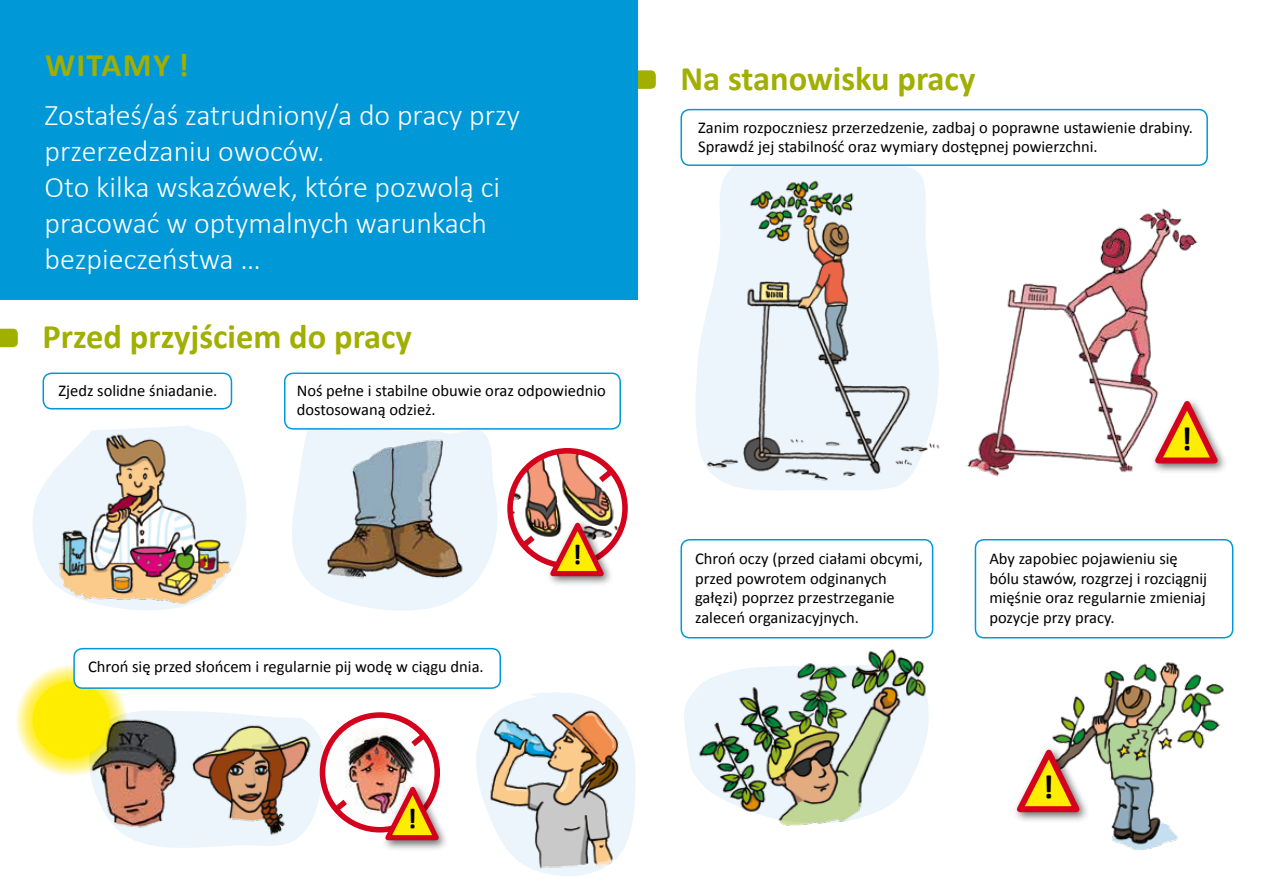
<style>
.page{position:relative;width:1276px;height:893px;background:#fff}
.page>*{position:absolute;margin:0;border:0;box-sizing:border-box;transform-origin:0 0}
.t1{font:700 34.5px "Calibri";color:#a0af00}
.t2{font:700 33.6px "Calibri";color:#000}
.t3{font:700 33px "Calibri";letter-spacing:.04em;color:#a0af00}
.t4{font:300 30px/36px "Calibri";color:#fff}
.t5{font:700 28.8px "Calibri";color:#000}
.t6{font:700 28.65px "Calibri";color:#000}
.t7{font:16.5px/19.8px "Calibri";color:#000}
</style>
<div class="page">
<img style="left:1052px;top:662px;width:172px;height:188px">
<svg style="left:476px;top:692px;width:160px;height:142px"></svg>
<svg style="left:695px;top:166px;width:227px;height:296px;fill:#ecf5fb"></svg>
<img style="left:704px;top:177px;width:236px;height:313px">
<img style="left:967px;top:208px;width:231px;height:269px">
<div style="left:1150px;top:396px;width:78px;height:79px;background:#000;opacity:.6"></div>
<svg style="left:1150px;top:390px;width:74px;height:79px"></svg>
<div style="left:1012px;top:745px;width:78px;height:78px;background:#000;opacity:.6"></div>
<svg style="left:1012px;top:739px;width:74px;height:78px"></svg>
<svg style="left:13px;top:662px;width:116px;height:116px"></svg>
<div style="left:33px;top:681px;width:76px;height:77px;background:#ffed00;border-radius:50%"></div>
<div style="left:0;top:0;width:638px;height:300px;background:#0098d7"></div>
<svg style="left:638px;top:70px;width:18px;height:19px"></svg>
<svg style="left:0;top:329px;width:18px;height:18px"></svg>
<svg style="left:32px;top:426px;width:214px;height:184px"></svg>
<img style="left:52px;top:428px;width:183px;height:178px">
<div style="left:43px;top:372px;width:189px;height:37px;border:2px solid #0098d7;border-radius:9px"></div>
<img style="left:510px;top:450px;width:118px;height:97px">
<div style="left:507px;top:448px;width:121px;height:120px;border:6px solid #d4021d;border-radius:50%"></div>
<svg style="left:593px;top:464px;width:26px;height:24px"></svg>
<div style="left:545px;top:518px;width:69px;height:69px;background:#000;opacity:.6"></div>
<svg style="left:515px;top:514px;width:94px;height:66px"></svg>
<svg style="left:292px;top:430px;width:206px;height:181px"></svg>
<img style="left:315px;top:430px;width:154px;height:158px">
<div style="left:284px;top:372px;width:337px;height:58px;border:2px solid #0098d7;border-radius:9px"></div>
<img style="left:85px;top:754px;width:3px;height:22px">
<img style="left:353px;top:728px;width:62px;height:95px">
<div style="left:320px;top:712px;width:120px;height:120px;border:6px solid #d4021d;border-radius:50%"></div>
<svg style="left:88px;top:709px;width:265px;height:139px"></svg>
<svg style="left:405px;top:728px;width:26px;height:24px"></svg>
<div style="left:380px;top:782px;width:69px;height:69px;background:#000;opacity:.6"></div>
<img style="left:381px;top:778px;width:63px;height:67px">
<img style="left:483px;top:702px;width:146px;height:174px">
<div style="left:74px;top:649px;width:426px;height:39px;background:#fff;border-radius:9px"></div>
<div style="left:73px;top:648px;width:428px;height:41px;border:2px solid #0098d7;border-radius:9px"></div>
<div style="left:680px;top:109px;width:528px;height:57px;border:2px solid #0098d7;border-radius:9px"></div>
<svg style="left:684px;top:692px;width:10px;height:81px"></svg>
<div style="left:680px;top:539px;width:253px;height:99px;border:2px solid #0098d7;border-radius:9px"></div>
<div style="left:974px;top:539px;width:259px;height:99px;border:2px solid #0098d7;border-radius:9px"></div>
<img style="left:694px;top:649px;width:235px;height:177px">
<h3 class="t3" style="left:45px;top:41px;width:145px">WITAMY !</h3>
<h3 class="t4" style="left:45px;top:96px;width:477px">Zostałeś/aś zatrudniony/a do pracy przy przerzedzaniu owoców.<br>Oto kilka wskazówek, które pozwolą ci pracować w optymalnych warunkach bezpieczeństwa …</h3>
<h1 class="t1" style="left:43px;top:312px;width:371px">Przed przyjściem do pracy</h1>
<p class="t7" style="left:58px;top:379px;width:160px">Zjedz solidne śniadanie.</p>
<p class="t7" style="left:297px;top:379px;width:311px">Noś pełne i stabilne obuwie oraz odpowiednio dostosowaną odzież.</p>
<p class="t7" style="left:88px;top:655px;width:397px">Chroń się przed słońcem i regularnie pij wodę w ciągu dnia.</p>
<h3 class="t6" style="left:407px;top:799px;width:11px">!</h3>
<h3 class="t5" style="left:572px;top:534px;width:11px">!</h3>
<h1 class="t1" style="left:680px;top:54px;width:296px">Na stanowisku pracy</h1>
<p class="t7" style="left:698px;top:116px;width:496px">Zanim rozpoczniesz przerzedzenie, zadbaj o poprawne ustawienie drabiny.<br>Sprawdź jej stabilność oraz wymiary dostępnej powierzchni.</p>
<h2 class="t2" style="left:1181px;top:415px;width:12px">!</h2>
<p class="t7" style="left:695px;top:548px;width:229px">Chroń oczy (przed ciałami obcymi, przed powrotem odginanych gałęzi) poprzez przestrzeganie zaleceń organizacyjnych.</p>
<p class="t7" style="left:989px;top:548px;width:219px">Aby zapobiec pojawieniu się bólu stawów, rozgrzej i rozciągnij mięśnie oraz regularnie zmieniaj pozycje przy pracy.</p>
<h2 class="t2" style="left:1043px;top:763px;width:12px">!</h2>
</div>
